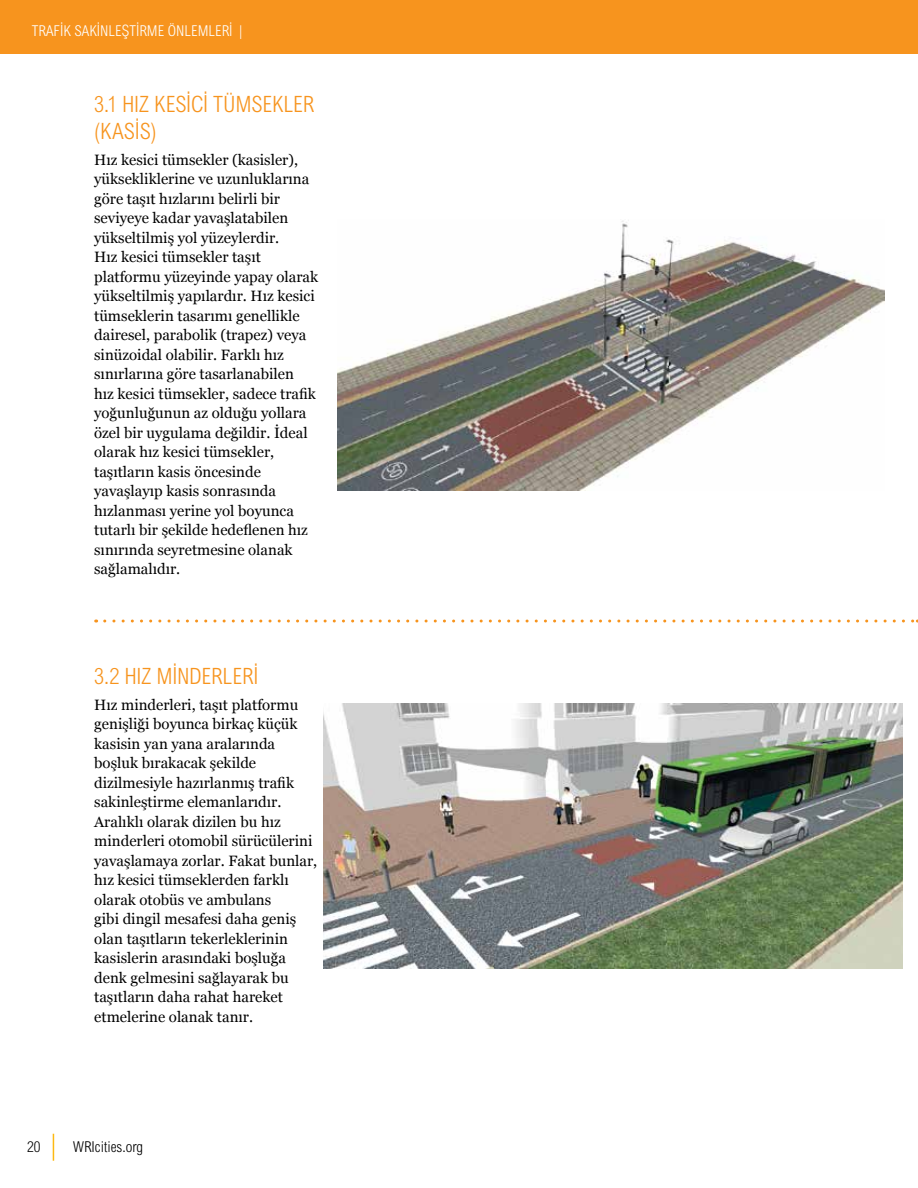
<style>
.page{position:relative;width:918px;height:1188px;background:#fff}
.page>*{position:absolute;margin:0;border:0;box-sizing:border-box;transform-origin:0 0}
.t1{font:300 condensed 22.5px/27px "Arial MT Std";letter-spacing:-.01em;color:#f7941e}
.t2{font:15px/19.5px "Georgia";color:#000}
.t3{font:300 condensed 15px "Arial MT Std";color:#fff}
.t4{font:300 condensed 15px "Arial MT Std";color:#000}
.s1{font-family:"Helvetica LT Std"}
</style>
<div class="page">
<svg style="left:53px;top:1134px;width:1px;height:27px"></svg>
<div style="left:0;top:0;width:918px;height:54px;background:#f7941e"></div>
<svg style="left:105px;top:620px;width:813px;height:3px"></svg>
<img style="left:338px;top:220px;width:547px;height:270px">
<img style="left:323px;top:704px;width:580px;height:265px">
<p class="t3" style="left:32px;top:23px;width:212px">TRAF<span class="s1">İ</span>K SAK<span class="s1">İ</span>NLE<span class="s1">Ş</span>T<span class="s1">İ</span>RME ÖNLEMLER<span class="s1">İ</span> |</p>
<h1 class="t1" style="left:94px;top:90px;width:221px">3.1 HIZ KES<span class="s1">İ</span>C<span class="s1">İ</span> TÜMSEKLER (KAS<span class="s1">İ</span>S)</h1>
<p class="t2" style="left:94px;top:150px;width:225px">Hız kesici tümsekler (kasisler), yüksekliklerine ve uzunluklarına göre taşıt hızlarını belirli bir seviyeye kadar yavaşlatabilen yükseltilmiş yol yüzeylerdir.<br>Hız kesici tümsekler taşıt platformu yüzeyinde yapay olarak yükseltilmiş yapılardır. Hız kesici tümseklerin tasarımı genellikle dairesel, parabolik (trapez) veya sinüzoidal olabilir. Farklı hız sınırlarına göre tasarlanabilen<br>hız kesici tümsekler, sadece trafik yoğunluğunun az olduğu yollara özel bir uygulama değildir. İdeal olarak hız kesici tümsekler, taşıtların kasis öncesinde yavaşlayıp kasis sonrasında hızlanması yerine yol boyunca tutarlı bir şekilde hedeflenen hız sınırında seyretmesine olanak sağlamalıdır.</p>
<h1 class="t1" style="left:94px;top:662px;width:166px">3.2 HIZ M<span class="s1">İ</span>NDERLER<span class="s1">İ</span></h1>
<p class="t2" style="left:94px;top:695px;width:225px">Hız minderleri, taşıt platformu genişliği boyunca birkaç küçük kasisin yan yana aralarında boşluk bırakacak şekilde dizilmesiyle hazırlanmış trafik sakinleştirme elemanlarıdır.<br>Aralıklı olarak dizilen bu hız minderleri otomobil sürücülerini yavaşlamaya zorlar. Fakat bunlar, hız kesici tümseklerden farklı olarak otobüs ve ambulans<br>gibi dingil mesafesi daha geniş olan taşıtların tekerleklerinin kasislerin arasındaki boşluğa denk gelmesini sağlayarak bu taşıtların daha rahat hareket etmelerine olanak tanır.</p>
<p class="t4" style="left:27px;top:1139px;width:15px">20</p>
<p class="t4" style="left:73px;top:1139px;width:71px">WRIcities.org</p>
</div>
